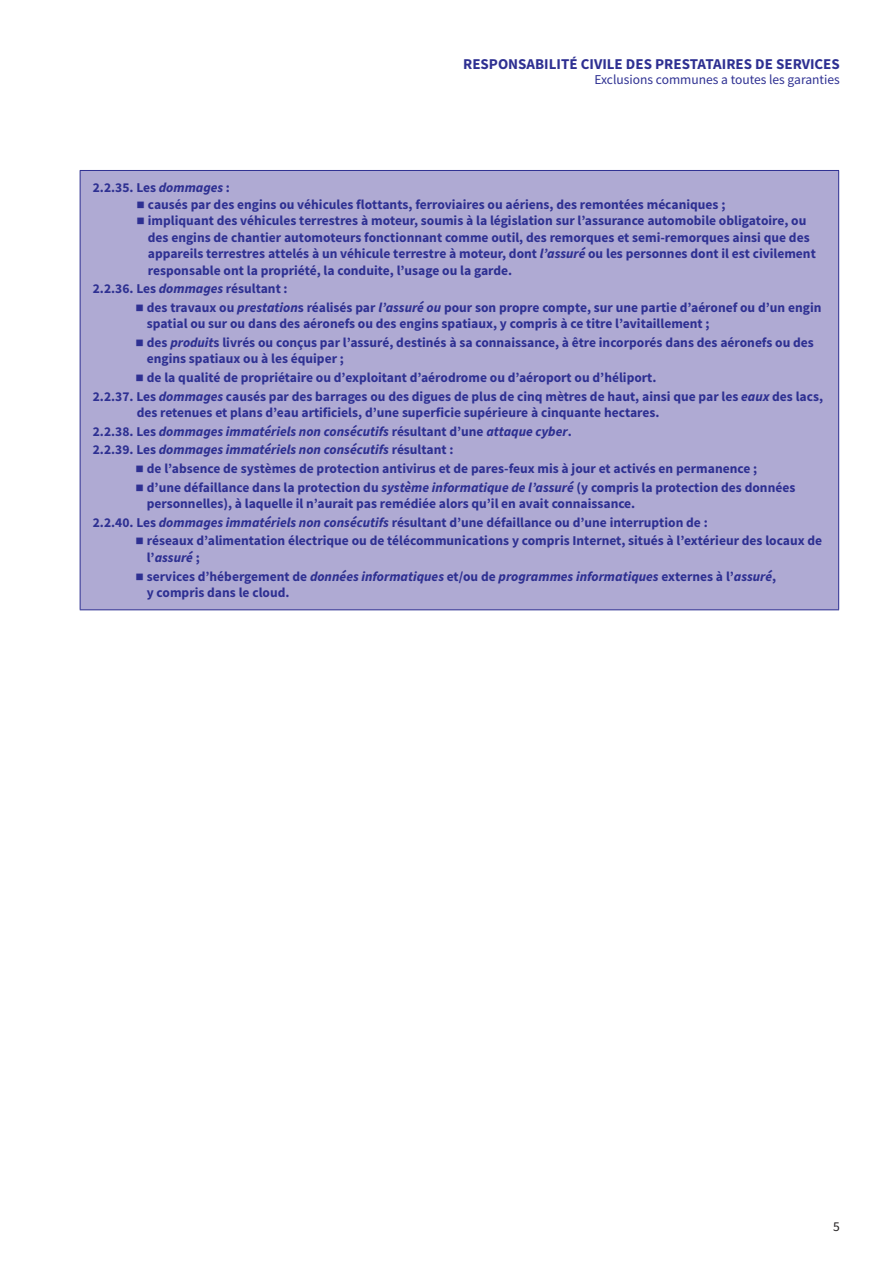
<style>
.page{position:relative;width:893px;height:1263px;background:#fff}
.page>*{position:absolute;margin:0;border:0;box-sizing:border-box;transform-origin:0 0}
.t1{font:700 15px "Source Sans Pro";color:#2e3092}
.t2{font:700 13.5px/16.5px "Source Sans Pro";color:#2e3092}
.t3{font:italic 700 13.5px "Source Sans Pro";color:#2e3092}
.t4{font:13.5px "Source Sans Pro";color:#2e3092}
.t5{font:13.5px "Source Sans Pro";color:#231f20}
.s1{font-style:italic}
.s2{font-style:normal}
</style>
<div class="page">
<div style="left:80px;top:170px;width:759px;height:440px;background:#afaad3"></div>
<hr style="left:80px;top:171px;width:1px;height:438px;background:#2e3092">
<hr style="left:838px;top:171px;width:1px;height:438px;background:#2e3092">
<hr style="left:80px;top:170px;width:759px;height:1px;background:#2e3092">
<hr style="left:80px;top:609px;width:759px;height:1px;background:#2e3092">
<p class="t1" style="left:463px;top:54px;width:378px">RESPONSABILITÉ CIVILE DES PRESTATAIRES DE SERVICES</p>
<p class="t4" style="left:594px;top:70px;width:247px">Exclusions communes a toutes les garanties</p>
<p class="t2" style="left:93px;top:180px;width:139px">2.2.35. Les <span class="s1">dommages</span> :</p>
<p class="t2" style="left:136px;top:196px;width:590px">■ causés par des engins ou véhicules flottants, ferroviaires ou aériens, des remontées mécaniques ;</p>
<p class="t2" style="left:148px;top:213px;width:669px;text-indent:-12px">■ impliquant des véhicules terrestres à moteur, soumis à la législation sur l’assurance automobile obligatoire, ou des engins de chantier automoteurs fonctionnant comme outil, des remorques et semi-remorques ainsi que des appareils terrestres attelés à un véhicule terrestre à moteur, dont <span class="s1">l’assuré</span> ou les personnes dont il est civilement responsable ont la propriété, la conduite, l’usage ou la garde.</p>
<p class="t2" style="left:93px;top:281px;width:196px">2.2.36. Les <span class="s1">dommages</span> résultant :</p>
<p class="t2" style="left:147px;top:300px;width:676px;text-indent:-11px">■ des travaux ou <span class="s1">prestation</span>s réalisés par <span class="s1">l’assuré ou</span> pour son propre compte, sur une partie d’aéronef ou d’un engin spatial ou sur ou dans des aéronefs ou des engins spatiaux, y compris à ce titre l’avitaillement ;</p>
<p class="t2" style="left:147px;top:335px;width:669px;text-indent:-11px">■ des <span class="s1">produit</span>s livrés ou conçus par l’assuré, destinés à sa connaissance, à être incorporés dans des aéronefs ou des engins spatiaux ou à les équiper ;</p>
<p class="t2" style="left:135px;top:370px;width:523px">■ de la qualité de propriétaire ou d’exploitant d’aérodrome ou d’aéroport ou d’héliport.</p>
<p class="t2" style="left:137px;top:388px;width:688px;text-indent:-44px">2.2.37. Les <span class="s1">dommages</span> causés par des barrages ou des digues de plus de cinq mètres de haut, ainsi que par les <span class="s1">eaux</span> des lacs, des retenues et plans d’eau artificiels, d’une superficie supérieure à cinquante hectares.</p>
<p class="t3" style="left:93px;top:422px;width:480px"><span class="s2">2.2.38. Les</span> dommages immatériels non consécutifs <span class="s2">résultant d’une</span> attaque cyber<span class="s2">.</span></p>
<p class="t3" style="left:93px;top:441px;width:362px"><span class="s2">2.2.39. Les</span> dommages immatériels non consécutifs <span class="s2">résultant :</span></p>
<p class="t2" style="left:135px;top:461px;width:623px">■ de l’absence de systèmes de protection antivirus et de pares-feux mis à jour et activés en permanence ;</p>
<p class="t2" style="left:147px;top:479px;width:650px;text-indent:-11px">■ d’une défaillance dans la protection du <span class="s1">système informatique de l’assuré</span> (y compris la protection des données personnelles), à laquelle il n’aurait pas remédiée alors qu’il en avait connaissance.</p>
<p class="t2" style="left:93px;top:515px;width:616px">2.2.40. Les <span class="s1">dommages immatériels non consécutifs</span> résultant d’une défaillance ou d’une interruption de :</p>
<p class="t2" style="left:147px;top:533px;width:677px;text-indent:-11px">■ réseaux d’alimentation électrique ou de télécommunications y compris Internet, situés à l’extérieur des locaux de l’<span class="s1">assuré</span> ;</p>
<p class="t2" style="left:147px;top:568px;width:631px;text-indent:-11px">■ services d’hébergement de <span class="s1">données informatiques</span> et/ou de <span class="s1">programmes informatiques</span> externes à l’<span class="s1">assuré</span>, y compris dans le cloud.</p>
<p class="t5" style="left:833px;top:1218px;width:8px">5</p>
</div>
